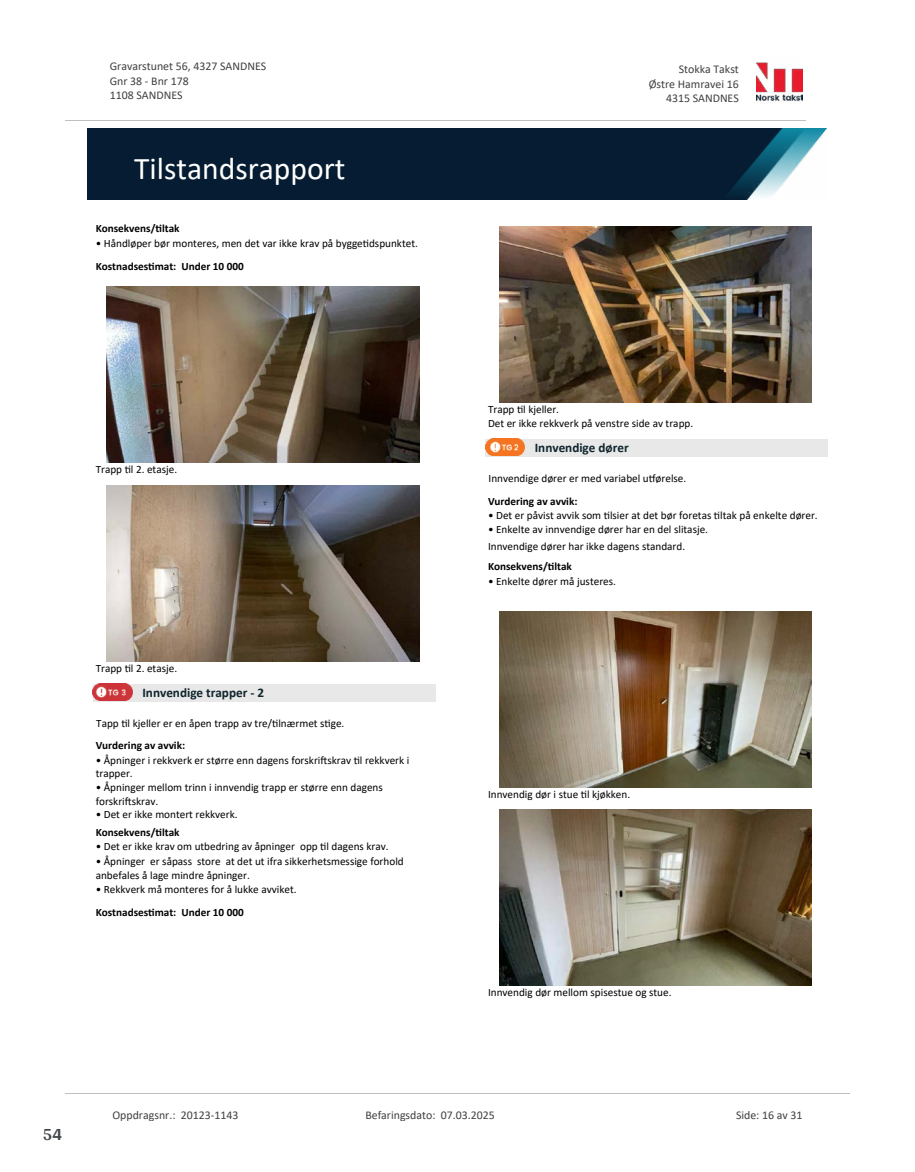
<style>
.page{position:relative;width:915px;height:1172px;background:#fff}
.page>*{position:absolute;margin:0;border:0;box-sizing:border-box;transform-origin:0 0}
.t1{font:31.65px "Calibri";color:#fff}
.t2{font:700 18px "Arya";color:#414749}
.t3{font:700 13.2px "Calibri";color:#0f252c}
.t4{font:11.85px/14.5px "Calibri";color:#404040}
.t5{font:11.25px/13.6px "Calibri";color:#000}
.t6{font:700 11.25px "Calibri";color:#000}
</style>
<div class="page">
<img style="left:107px;top:287px;width:312px;height:176px">
<img style="left:107px;top:485px;width:312px;height:176px">
<div style="left:93px;top:684px;width:342px;height:17px;background:#e8e8e8"></div>
<img style="left:93px;top:684px;width:39px;height:17px">
<img style="left:499px;top:226px;width:312px;height:176px">
<div style="left:485px;top:439px;width:342px;height:17px;background:#e8e8e8"></div>
<img style="left:485px;top:439px;width:39px;height:17px">
<img style="left:499px;top:612px;width:312px;height:175px">
<img style="left:499px;top:809px;width:312px;height:176px">
<img style="left:756px;top:62px;width:46px;height:40px">
<hr style="left:65px;top:120px;width:740px;height:1px;background:#c0c0c0">
<img style="left:88px;top:129px;width:738px;height:71px">
<hr style="left:65px;top:1093px;width:784px;height:1px;background:#c0c0c0">
<p class="t4" style="left:110px;top:59px;width:158px">Gravarstunet 56, 4327 SANDNES<br>Gnr 38 - Bnr 178<br>1108 SANDNES</p>
<p class="t4" style="left:678px;top:62px;width:62px">Stokka Takst</p>
<p class="t4" style="left:648px;top:76px;width:92px">Østre Hamravei 16</p>
<p class="t4" style="left:665px;top:91px;width:74px">4315 SANDNES</p>
<h1 class="t1" style="left:134px;top:147px;width:213px">Tilstandsrapport</h1>
<p class="t6" style="left:96px;top:221px;width:85px">Konsekvens/琀椀ltak</p>
<p class="t5" style="left:96px;top:236px;width:323px">• Håndløper bør monteres, men det var ikke krav på bygge琀椀dspunktet.</p>
<p class="t6" style="left:96px;top:258px;width:149px">Kostnadses琀椀mat: Under 10 000</p>
<p class="t5" style="left:96px;top:463px;width:83px">Trapp 琀椀l 2. etasje.</p>
<p class="t5" style="left:96px;top:661px;width:83px">Trapp 琀椀l 2. etasje.</p>
<p class="t3" style="left:142px;top:683px;width:123px">Innvendige trapper - 2</p>
<p class="t5" style="left:96px;top:716px;width:249px">Tapp 琀椀l kjeller er en åpen trapp av tre/琀椀lnærmet s琀椀ge.</p>
<p class="t6" style="left:96px;top:738px;width:91px">Vurdering av avvik:</p>
<p class="t5" style="left:96px;top:753px;width:315px">• Åpninger i rekkverk er større enn dagens forskri昀琀skrav 琀椀l rekkverk i trapper.</p>
<p class="t5" style="left:96px;top:780px;width:288px">• Åpninger mellom trinn i innvendig trapp er større enn dagens forskri昀琀skrav.</p>
<p class="t5" style="left:96px;top:807px;width:143px">• Det er ikke montert rekkverk.</p>
<p class="t6" style="left:96px;top:824px;width:85px">Konsekvens/琀椀ltak</p>
<p class="t5" style="left:96px;top:839px;width:294px">• Det er ikke krav om utbedring av åpninger opp 琀椀l dagens krav.</p>
<p class="t5" style="left:96px;top:854px;width:309px">• Åpninger er såpass store at det ut ifra sikkerhetsmessige forhold anbefales å lage mindre åpninger.</p>
<p class="t5" style="left:96px;top:882px;width:202px">• Rekkverk må monteres for å lukke avviket.</p>
<p class="t6" style="left:96px;top:904px;width:149px">Kostnadses琀椀mat: Under 10 000</p>
<p class="t5" style="left:488px;top:402px;width:207px">Trapp 琀椀l kjeller.<br>Det er ikke rekkverk på venstre side av trapp.</p>
<p class="t3" style="left:534px;top:439px;width:95px">Innvendige dører</p>
<p class="t5" style="left:488px;top:471px;width:199px">Innvendige dører er med variabel u琀昀ørelse.</p>
<p class="t6" style="left:488px;top:493px;width:91px">Vurdering av avvik:</p>
<p class="t5" style="left:488px;top:508px;width:331px">• Det er påvist avvik som 琀椀lsier at det bør foretas 琀椀ltak på enkelte dører.</p>
<p class="t5" style="left:488px;top:520px;width:221px;line-height:17.5px">• Enkelte av innvendige dører har en del slitasje.<br>Innvendige dører har ikke dagens standard.</p>
<p class="t6" style="left:488px;top:559px;width:85px">Konsekvens/琀椀ltak</p>
<p class="t5" style="left:488px;top:574px;width:129px">• Enkelte dører må justeres.</p>
<p class="t5" style="left:488px;top:787px;width:144px">Innvendig dør i stue 琀椀l kjøkken.</p>
<p class="t5" style="left:488px;top:985px;width:185px">Innvendig dør mellom spisestue og stue.</p>
<h2 class="t2" style="left:43px;top:1123px;width:21px">54</h2>
<p class="t4" style="left:112px;top:1107px;width:127px">Oppdragsnr.: 20123-1143</p>
<p class="t4" style="left:365px;top:1107px;width:131px">Befaringsdato: 07.03.2025</p>
<p class="t4" style="left:735px;top:1107px;width:68px">Side: 16 av 31</p>
</div>
